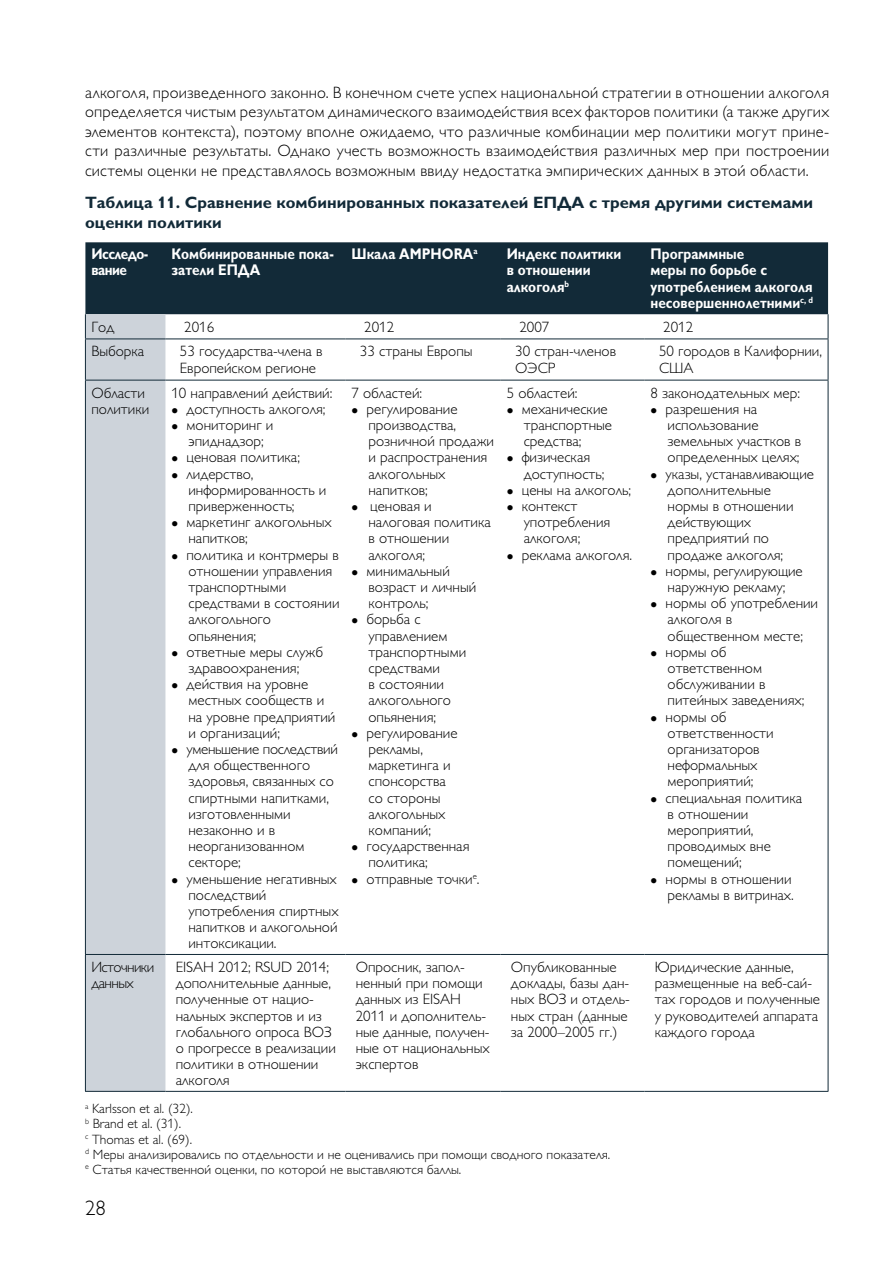
<style>
.page{position:relative;width:893px;height:1263px;background:#fff}
.page>*{position:absolute;margin:0;border:0;box-sizing:border-box;transform-origin:0 0}
.t1{font:21px "Gill Sans Light C";color:#000}
.t2{font:16.5px/19.5px "Gill Sans Light C";letter-spacing:.015em;color:#000;text-align:justify}
.t3{font:700 16.5px/19.5px "Gill Sans C";color:#122a38}
.t4{font:700 15.6px/16.5px "Gill Sans C";color:#fff;scale:.87 1}
.t5{font:700 15.6px/16.5px "Gill Sans C";letter-spacing:-.04em;color:#fff;scale:.87 1}
.t6{font:15px/16.2px "Gill Sans Light C";color:#000}
.t7{font:15px/16.2px "Gill Sans Light C";letter-spacing:-.04em;color:#000}
.t8{font:13.5px/15px "Gill Sans Light C";color:#000}
</style>
<div class="page">
<div style="left:85px;top:242px;width:743px;height:72px;background:#122a38"></div>
<div style="left:86px;top:314px;width:79px;height:777px;background:#cdd3da"></div>
<svg style="left:85px;top:314px;width:1px;height:25px"></svg>
<svg style="left:828px;top:314px;width:1px;height:25px"></svg>
<hr style="left:85px;top:339px;width:1px;height:41px;background:#122a38">
<hr style="left:85px;top:339px;width:80px;height:1px;background:#122a38">
<hr style="left:165px;top:339px;width:180px;height:1px;background:#122a38">
<hr style="left:345px;top:339px;width:156px;height:1px;background:#122a38">
<hr style="left:501px;top:339px;width:144px;height:1px;background:#122a38">
<hr style="left:645px;top:339px;width:183px;height:1px;background:#122a38">
<hr style="left:828px;top:339px;width:1px;height:41px;background:#122a38">
<hr style="left:85px;top:380px;width:1px;height:574px;background:#122a38">
<hr style="left:85px;top:380px;width:80px;height:1px;background:#122a38">
<hr style="left:165px;top:380px;width:180px;height:1px;background:#122a38">
<hr style="left:345px;top:380px;width:156px;height:1px;background:#122a38">
<hr style="left:501px;top:380px;width:144px;height:1px;background:#122a38">
<hr style="left:645px;top:380px;width:183px;height:1px;background:#122a38">
<hr style="left:828px;top:380px;width:1px;height:574px;background:#122a38">
<hr style="left:85px;top:955px;width:1px;height:136px;background:#122a38">
<hr style="left:85px;top:954px;width:80px;height:1px;background:#122a38">
<hr style="left:85px;top:1091px;width:80px;height:1px;background:#122a38">
<hr style="left:165px;top:954px;width:180px;height:1px;background:#122a38">
<hr style="left:165px;top:1091px;width:180px;height:1px;background:#122a38">
<hr style="left:345px;top:954px;width:156px;height:1px;background:#122a38">
<hr style="left:501px;top:954px;width:144px;height:1px;background:#122a38">
<hr style="left:345px;top:1091px;width:156px;height:1px;background:#122a38">
<hr style="left:501px;top:1091px;width:144px;height:1px;background:#122a38">
<hr style="left:645px;top:954px;width:183px;height:1px;background:#122a38">
<hr style="left:828px;top:955px;width:1px;height:136px;background:#122a38">
<hr style="left:645px;top:1091px;width:183px;height:1px;background:#122a38">
<p class="t2" style="left:85px;top:82px;width:746px">алкоголя, произведенного законно. В конечном счете успех национальной стратегии в отношении алкоголя определяется чистым результатом динамического взаимодействия всех факторов политики (а также других элементов контекста), поэтому вполне ожидаемо, что различные комбинации мер политики могут прине&shy;сти различные результаты. Однако учесть возможность взаимодействия различных мер при построении системы оценки не представлялось возможным ввиду недостатка эмпирических данных в этой области.</p>
<p class="t3" style="left:85px;top:193px;width:730px">Таблица 11. Сравнение комбинированных показателей ЕПДА с тремя другими системами оценки политики</p>
<p class="t5" style="left:91px;top:245px;width:67px">Исследо&shy;вание</p>
<p class="t4" style="left:171px;top:245px;width:188px">Комбинированные пока&shy;затели ЕПДА</p>
<p class="t4" style="left:351px;top:245px;width:146px">Шкала AMPHORA<sup>a</sup></p>
<p class="t4" style="left:507px;top:245px;width:133px">Индекс политики в отношении алкоголя<sup>b</sup></p>
<p class="t4" style="left:651px;top:245px;width:188px">Программные<br>меры по борьбе с употреблением алкоголя несовершеннолетними<sup>c,</sup> <sup>d</sup></p>
<p class="t6" style="left:91px;top:319px;width:24px">Год</p>
<p class="t6" style="left:184px;top:319px;width:31px">2016</p>
<p class="t6" style="left:364px;top:319px;width:31px">2012</p>
<p class="t6" style="left:519px;top:319px;width:31px">2007</p>
<p class="t6" style="left:663px;top:319px;width:31px">2012</p>
<p class="t6" style="left:91px;top:343px;width:54px">Выборка</p>
<p class="t6" style="left:180px;top:343px;width:144px">53 государства-члена в<br>Европейском регионе</p>
<p class="t6" style="left:360px;top:343px;width:114px">33 страны Европы</p>
<p class="t6" style="left:515px;top:343px;width:102px">30 стран-членов<br>ОЭСР</p>
<p class="t6" style="left:659px;top:343px;width:165px">50 городов в Калифорнии,<br>США</p>
<p class="t6" style="left:91px;top:384px;width:59px">Области политики</p>
<p class="t6" style="left:171px;top:384px;width:162px">10 направлений действий:</p>
<p class="t6" style="left:351px;top:384px;width:72px">7 областей:</p>
<p class="t6" style="left:368px;top:401px;width:127px;text-indent:-17px">● регулирование производства, розничной продажи и распространения алкогольных напитков;</p>
<p class="t6" style="left:368px;top:498px;width:124px;text-indent:-17px">● ценовая и налоговая политика в отношении алкоголя;</p>
<p class="t6" style="left:368px;top:563px;width:109px;text-indent:-17px">● минимальный возраст и личный контроль;</p>
<p class="t6" style="left:368px;top:611px;width:99px;text-indent:-17px">● борьба с управлением транспортными средствами<br>в состоянии алкогольного опьянения;</p>
<p class="t6" style="left:368px;top:725px;width:91px;text-indent:-17px">● регулирование рекламы, маркетинга и спонсорства со стороны алкогольных компаний;</p>
<p class="t6" style="left:368px;top:838px;width:103px;text-indent:-17px">● государственная политика;</p>
<p class="t6" style="left:351px;top:870px;width:130px">● отправные точки<sup>e</sup>.</p>
<p class="t6" style="left:507px;top:384px;width:72px">5 областей:</p>
<p class="t6" style="left:524px;top:401px;width:90px;text-indent:-17px">● механические транспортные средства;</p>
<p class="t6" style="left:524px;top:449px;width:82px;text-indent:-17px">● физическая доступность;</p>
<p class="t6" style="left:507px;top:482px;width:126px">● цены на алкоголь;</p>
<p class="t6" style="left:524px;top:498px;width:88px;text-indent:-17px">● контекст употребления алкоголя;</p>
<p class="t6" style="left:507px;top:546px;width:127px">● реклама алкоголя.</p>
<p class="t6" style="left:651px;top:384px;width:151px">8 законодательных мер:</p>
<p class="t6" style="left:668px;top:401px;width:135px;text-indent:-17px">● разрешения на использование земельных участков в определенных целях;</p>
<p class="t6" style="left:668px;top:465px;width:148px;text-indent:-17px">● указы, устанавливающие дополнительные нормы в отношении действующих предприятий по продаже алкоголя;</p>
<p class="t6" style="left:651px;top:563px;width:154px;text-align:center">● нормы, регулирующие наружную рекламу;</p>
<p class="t6" style="left:668px;top:595px;width:152px;text-indent:-17px">● нормы об употреблении алкоголя в общественном месте;</p>
<p class="t6" style="left:668px;top:644px;width:138px;text-indent:-17px">● нормы об ответственном обслуживании в питейных заведениях;</p>
<p class="t6" style="left:668px;top:708px;width:108px;text-indent:-17px">● нормы об ответственности организаторов неформальных мероприятий;</p>
<p class="t6" style="left:668px;top:789px;width:136px;text-indent:-17px">● специальная политика в отношении мероприятий, проводимых вне помещений;</p>
<p class="t6" style="left:651px;top:870px;width:145px;text-align:right">● нормы в отношении рекламы в витринах.</p>
<p class="t6" style="left:171px;top:401px;width:156px">● доступность алкоголя;</p>
<p class="t6" style="left:171px;top:417px;width:103px;text-align:center">● мониторинг и эпиднадзор;</p>
<p class="t6" style="left:171px;top:449px;width:130px">● ценовая политика;</p>
<p class="t6" style="left:188px;top:465px;width:139px;text-indent:-17px">● лидерство, информированность и приверженность;</p>
<p class="t6" style="left:188px;top:514px;width:145px;text-indent:-17px">● маркетинг алкогольных напитков;</p>
<p class="t6" style="left:188px;top:546px;width:152px;text-indent:-17px">● политика и контрмеры в отношении управления транспортными средствами в состоянии алкогольного опьянения;</p>
<p class="t6" style="left:171px;top:644px;width:153px;text-align:center">● ответные меры служб здравоохранения;</p>
<p class="t6" style="left:188px;top:676px;width:148px;text-indent:-17px">● действия на уровне местных сообществ и на уровне предприятий и организаций;</p>
<p class="t6" style="left:188px;top:741px;width:151px;text-indent:-17px">● уменьшение последствий для общественного здоровья, связанных со спиртными напитками, изготовленными незаконно и в неорганизованном секторе;</p>
<p class="t6" style="left:188px;top:870px;width:152px;text-indent:-17px">● уменьшение негативных последствий употребления спиртных напитков и алкогольной интоксикации.</p>
<p class="t7" style="left:91px;top:959px;width:64px">Источники данных</p>
<p class="t6" style="left:176px;top:959px;width:162px">EISAH 2012; RSUD 2014; дополнительные данные, полученные от нацио&shy;нальных экспертов и из глобального опроса ВОЗ о прогрессе в реализации политики в отношении алкоголя</p>
<p class="t6" style="left:356px;top:959px;width:135px">Опросник, запол&shy;ненный при помощи данных из EISAH<br>2011 и дополнитель&shy;ные данные, получен&shy;ные от национальных экспертов</p>
<p class="t6" style="left:511px;top:959px;width:120px">Опубликованные доклады, базы дан&shy;ных ВОЗ и отдель&shy;ных стран (данные за 2000–2005 гг.)</p>
<p class="t6" style="left:655px;top:959px;width:167px">Юридические данные, размещенные на веб-сай&shy;тах городов и полученные у руководителей аппарата каждого города</p>
<p class="t8" style="left:85px;top:1101px;width:527px"><sup>a</sup> Karlsson et al. (32).<br><sup>b</sup> Brand et al. (31).<br><sup>c</sup> Thomas et al. (69).<br><sup>d</sup> Меры анализировались по отдельности и не оценивались при помощи сводного показателя. <sup>e</sup> Статья качественной оценки, по которой не выставляются баллы.</p>
<h1 class="t1" style="left:85px;top:1196px;width:22px">28</h1>
</div>
